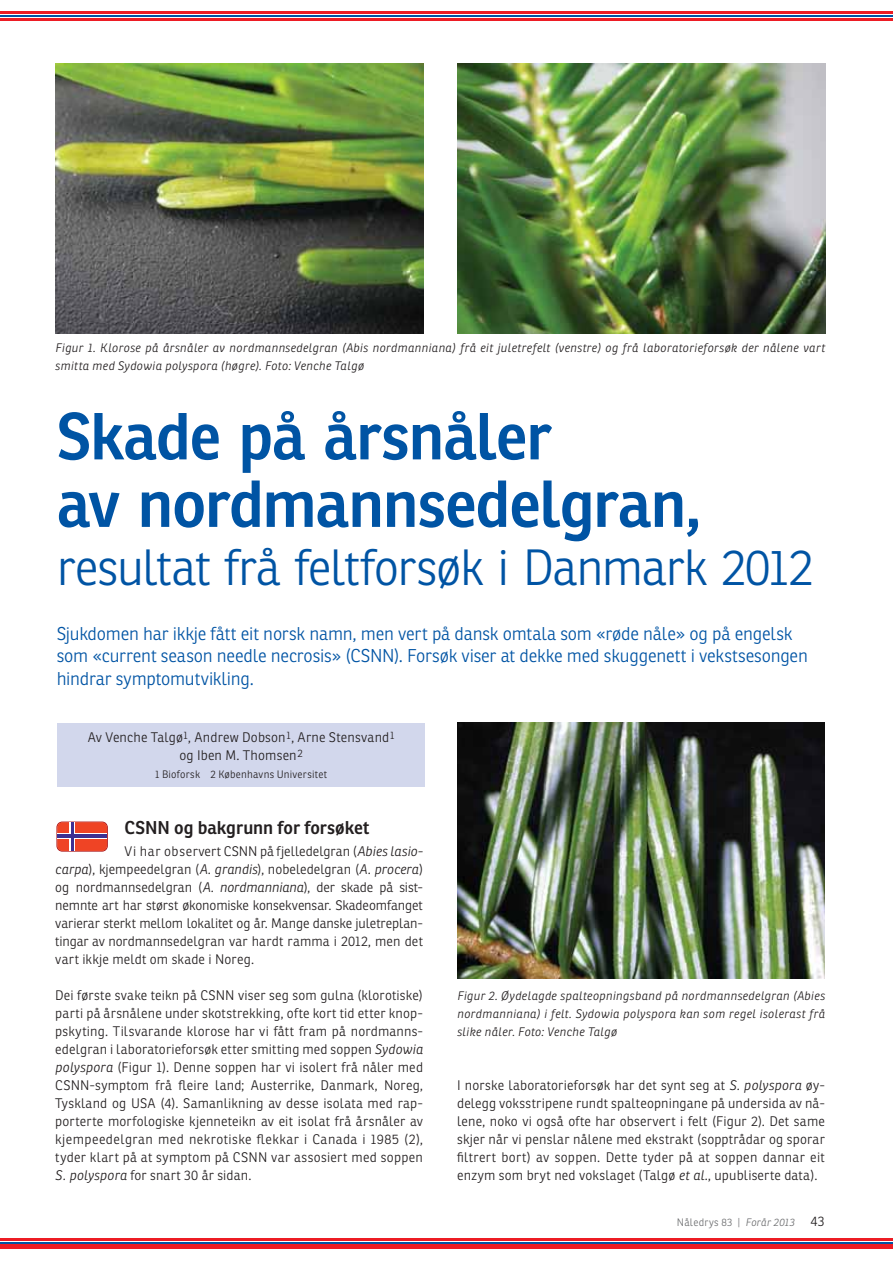
<style>
.page{position:relative;width:893px;height:1263px;background:#fff}
.page>*{position:absolute;margin:0;border:0;box-sizing:border-box;transform-origin:0 0}
.t1{font:600 64.5px/67.5px "Ronnia Fyens";letter-spacing:-.025em;color:#0054a4}
.t2{font:300 49.5px "Ronnia Fyens";letter-spacing:-.025em;color:#0054a4}
.t3{font:300 18px/22.5px "Ronnia Fyens";letter-spacing:-.01em;color:#0054a4}
.t4{font:600 18px "Ronnia Fyens";color:#231f20}
.t5{font:300 13.5px/18px "Ronnia Fyens";letter-spacing:.015em;color:#231f20;text-align:justify}
.t6{font:italic 300 12px/18px "Ronnia Fyens";letter-spacing:.025em;color:#231f20;text-align:justify}
.t7{font:300 10.5px "Ronnia Fyens";letter-spacing:.02em;color:#231f20}
.t8{font:300 10.5px "Ronnia Fyens";letter-spacing:.025em;color:#6d6e70}
.s1{font-style:italic}
.s2{font-size:13.5px;color:#231f20}
</style>
<div class="page">
<hr style="left:0;top:11px;width:893px;height:3px;background:#ed1c24">
<hr style="left:0;top:15px;width:893px;height:2px;background:#0054a4">
<hr style="left:0;top:18px;width:893px;height:3px;background:#ed1c24">
<hr style="left:0;top:1238px;width:893px;height:3px;background:#ed1c24">
<hr style="left:0;top:1242px;width:893px;height:2px;background:#0054a4">
<div style="left:0;top:1244px;width:893px;height:5px;background:#ed1c24"></div>
<div style="left:57px;top:723px;width:368px;height:64px;background:#d2d7ec"></div>
<div style="left:57px;top:822px;width:50px;height:29px;background:#ef4425;border-radius:5px"></div>
<svg style="left:69px;top:822px;width:6px;height:29px"></svg>
<div style="left:57px;top:833px;width:50px;height:6px;background:#fff"></div>
<hr style="left:71px;top:822px;width:2px;height:29px;background:#3e3092">
<hr style="left:57px;top:834px;width:50px;height:4px;background:#3e3092">
<img style="left:457px;top:64px;width:369px;height:270px">
<img style="left:55px;top:64px;width:368px;height:270px">
<img style="left:457px;top:723px;width:368px;height:255px">
<p class="t6" style="left:55px;top:340px;width:771px">Figur 1. Klorose på årsnåler av nordmannsedelgran (Abis nordmanniana) frå eit juletrefelt (venstre) og frå laboratorieforsøk der nålene vart smitta med Sydowia polyspora (høgre). Foto: Venche Talgø</p>
<h1 class="t1" style="left:57px;top:410px;width:646px">Skade på årsnåler<br>av nordmannsedelgran,</h1>
<h2 class="t2" style="left:57px;top:550px;width:758px">resultat frå feltforsøk i Danmark 2012</h2>
<h3 class="t3" style="left:57px;top:624px;width:753px">Sjukdomen har ikkje fått eit norsk namn, men vert på dansk omtala som «røde nåle» og på engelsk som «current season needle necrosis» (CSNN). Forsøk viser at dekke med skuggenett i vekstsesongen hindrar symptomutvikling.</h3>
<p class="t5" style="left:88px;top:729px;width:308px;text-align:center">Av Venche Talgø<sup>1</sup>, Andrew Dobson<sup>1</sup>, Arne Stensvand<sup>1 </sup>og Iben M. Thomsen<sup>2</sup></p>
<p class="t7" style="left:155px;top:770px;width:174px">1 Bioforsk 2 Københavns Universitet</p>
<h3 class="t4" style="left:125px;top:821px;width:246px">CSNN og bakgrunn for forsøket</h3>
<p class="t5" style="left:55px;top:843px;width:369px;text-indent:69px">Vi har observert CSNN på fjelledelgran (<span class="s1">Abies lasio&shy;carpa</span>), kjempeedelgran (<span class="s1">A. grandis</span>), nobeledelgran (<span class="s1">A. procera</span>) og nordmannsedelgran (<span class="s1">A. nordmanniana</span>), der skade på sist&shy;nemnte art har størst økonomiske konsekvensar. Skadeomfanget varierar sterkt mellom lokalitet og år. Mange danske juletreplan&shy;tingar av nordmannsedelgran var hardt ramma i 2012, men det vart ikkje meldt om skade i Noreg.</p>
<p class="t5" style="left:55px;top:987px;width:369px">Dei første svake teikn på CSNN viser seg som gulna (klorotiske) parti på årsnålene under skotstrekking, ofte kort tid etter knop&shy;pskyting. Tilsvarande klorose har vi fått fram på nordmanns&shy;edelgran i laboratorieforsøk etter smitting med soppen <span class="s1">Sydowia polyspora</span> (Figur 1). Denne soppen har vi isolert frå nåler med CSNN-symptom frå fleire land; Austerrike, Danmark, Noreg, Tyskland og USA (4). Samanlikning av desse isolata med rap&shy;porterte morfologiske kjenneteikn av eit isolat frå årsnåler av kjempeedelgran med nekrotiske flekkar i Canada i 1985 (2), tyder klart på at symptom på CSNN var assosiert med soppen <span class="s1">S. polyspora</span> for snart 30 år sidan.</p>
<p class="t6" style="left:457px;top:988px;width:369px">Figur 2. Øydelagde spalteopningsband på nordmannsedelgran (Abies nordmanniana) i felt. Sydowia polyspora kan som regel isolerast frå slike nåler. Foto: Venche Talgø</p>
<p class="t5" style="left:457px;top:1077px;width:369px">I norske laboratorieforsøk har det synt seg at <span class="s1">S. polyspora</span> øy&shy;delegg voksstripene rundt spalteopningane på undersida av nå&shy;lene, noko vi også ofte har observert i felt (Figur 2). Det same skjer når vi penslar nålene med ekstrakt (sopptrådar og sporar filtrert bort) av soppen. Dette tyder på at soppen dannar eit enzym som bryt ned vokslaget (Talgø <span class="s1">et al</span>., upubliserte data).</p>
<p class="t8" style="left:677px;top:1219px;width:149px">Nåledrys 83 | <span class="s1">Forår 2013</span> <span class="s2">43</span></p>
</div>
